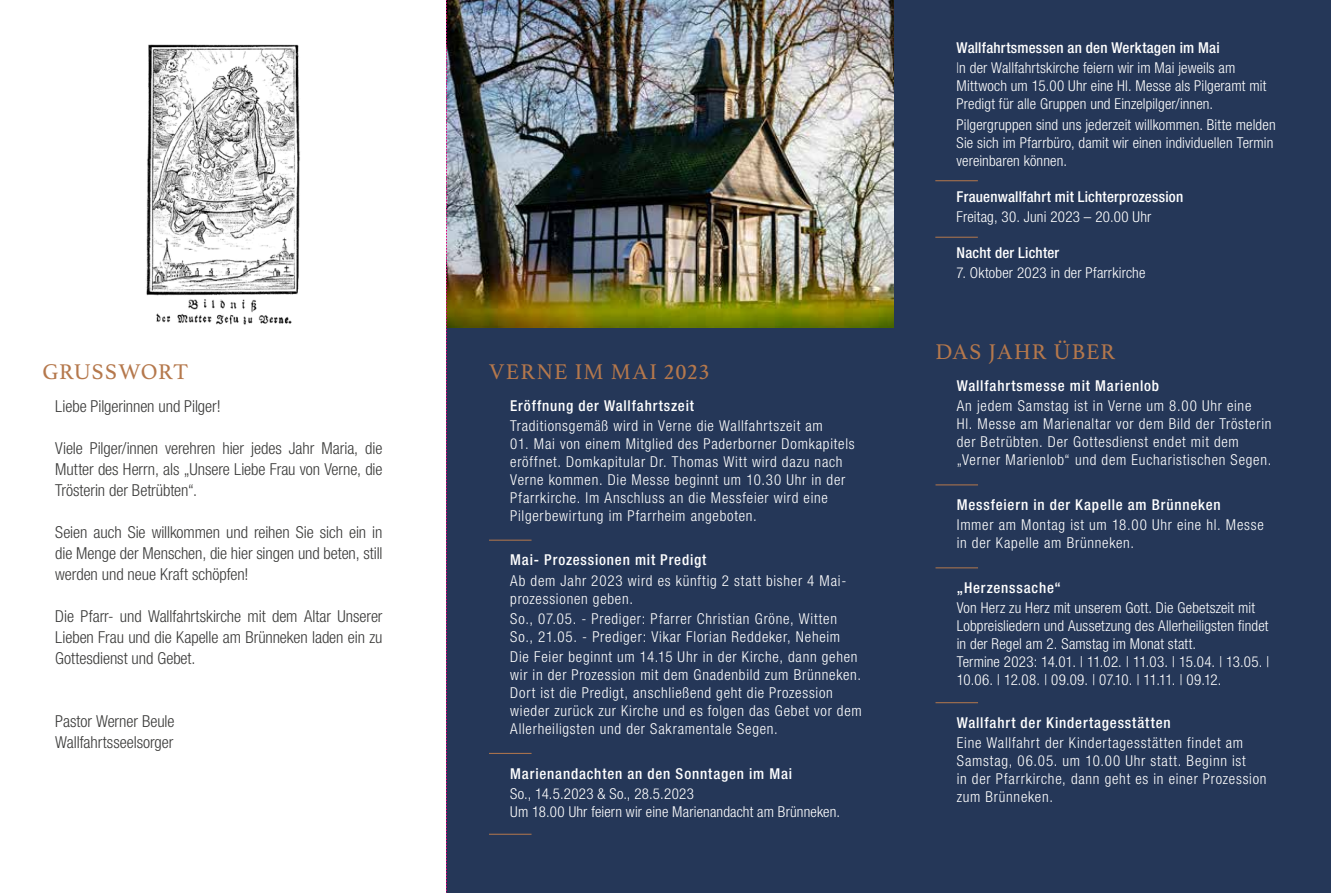
<style>
.page{position:relative;width:1331px;height:893px;background:#fff}
.page>*{position:absolute;margin:0;border:0;box-sizing:border-box;transform-origin:0 0}
.t1{font:22.5px "Athelas";letter-spacing:.045em;color:#b5784c}
.t2{font:300 condensed 16.5px/21px "Helvetica Neue LT Std";letter-spacing:-.005em;color:#3c3c3b;text-align:justify}
.t3{font:300 condensed 15px/18px "Helvetica Neue LT Std";letter-spacing:.05em;color:#fff}
.t4{font:300 condensed 15px/18px "Helvetica Neue LT Std";letter-spacing:.01em;color:#fff}
.t5{font:500 condensed 15px "Helvetica Neue LT Std";letter-spacing:.055em;color:#fff}
.t6{font:500 condensed 15px "Helvetica Neue LT Std";letter-spacing:.015em;color:#fff}
.t7{font:300 condensed 15px "Helvetica Neue LT Std";letter-spacing:.015em;color:#fff}
.t8{font:300 condensed 15px "Helvetica Neue LT Std";letter-spacing:.02em;color:#fff}
.s1{font-weight:500}
.s2{font-weight:100}
</style>
<div class="page">
<div style="left:446px;top:0;width:885px;height:893px;background:#253758"></div>
<img style="left:146px;top:44px;width:154px;height:281px">
<img style="left:447px;top:0;width:446px;height:327px">
<hr style="left:489px;top:540px;width:42px;height:1px;background:#b5784c">
<hr style="left:489px;top:753px;width:42px;height:1px;background:#b5784c">
<hr style="left:489px;top:834px;width:42px;height:1px;background:#b5784c">
<hr style="left:935px;top:180px;width:43px;height:1px;background:#b5784c">
<hr style="left:935px;top:237px;width:43px;height:1px;background:#b5784c">
<svg style="left:446px;top:0;width:1px;height:893px"></svg>
<hr style="left:935px;top:484px;width:43px;height:1px;background:#b5784c">
<hr style="left:935px;top:567px;width:43px;height:1px;background:#b5784c">
<hr style="left:935px;top:702px;width:43px;height:1px;background:#b5784c">
<h1 class="t1" style="left:43px;top:359px;width:147px">GRUSSWORT</h1>
<h1 class="t1" style="left:489px;top:359px;width:222px">VERNE IM MAI 2023</h1>
<p class="t2" style="left:55px;top:395px;width:167px">Liebe Pilgerinnen und Pilger!</p>
<p class="t2" style="left:55px;top:437px;width:329px">Viele Pilger/innen verehren hier jedes Jahr Maria, die Mutter des Herrn, als „Unsere Liebe Frau von Verne, die Trösterin der Betrübten“.</p>
<p class="t2" style="left:55px;top:521px;width:329px">Seien auch Sie willkommen und reihen Sie sich ein in die Menge der Menschen, die hier singen und beten, still werden und neue Kraft schöpfen!</p>
<p class="t2" style="left:55px;top:605px;width:329px">Die Pfarr- und Wallfahrtskirche mit dem Altar Unserer Lieben Frau und die Kapelle am Brünneken laden ein zu Gottesdienst und Gebet.</p>
<p class="t2" style="left:55px;top:710px;width:121px">Pastor Werner Beule<br>Wallfahrtsseelsorger</p>
<p class="t5" style="left:510px;top:396px;width:185px">Eröffnung der Wallfahrtszeit</p>
<p class="t3" style="left:510px;top:416px;width:314px">Traditionsgemäß wird in Verne die Wallfahrtszeit am</p>
<p class="t3" style="left:510px;top:434px;width:346px">01. Mai von einem Mitglied des Paderborner Domkapitels eröffnet. Domkapitular Dr. Thomas Witt wird dazu nach Verne kommen. Die Messe beginnt um 10.30 Uhr in der Pfarrkirche. Im Anschluss an die Messfeier wird eine Pilgerbewirtung im Pfarrheim angeboten.</p>
<p class="t5" style="left:510px;top:551px;width:198px">Mai- Prozessionen mit Predigt</p>
<p class="t3" style="left:510px;top:571px;width:338px">Ab dem Jahr 2023 wird es künftig 2 statt bisher 4 Mai&shy;prozessionen geben.</p>
<p class="t3" style="left:510px;top:609px;width:331px">So., 07.05. - Prediger: Pfarrer Christian Gröne, Witten<br>So., 21.05. - Prediger: Vikar Florian Reddeker, Neheim</p>
<p class="t3" style="left:510px;top:647px;width:353px">Die Feier beginnt um 14.15 Uhr in der Kirche, dann gehen wir in der Prozession mit dem Gnadenbild zum Brünneken.<br>Dort ist die Predigt, anschließend geht die Prozession wieder zurück zur Kirche und es folgen das Gebet vor dem Allerheiligsten und der Sakramentale Segen.</p>
<p class="t5" style="left:510px;top:764px;width:283px">Marienandachten an den Sonntagen im Mai</p>
<p class="t4" style="left:510px;top:784px;width:331px">So., 14.5.2023 &amp; So., 28.5.2023<br>Um 18.00 Uhr feiern wir eine Marienandacht am Brünneken.</p>
<p class="t4" style="left:957px;top:38px;width:280px;line-height:20.1px"><span class="s1">Wallfahrtsmessen an den Werktagen im Mai<br></span><span class="s2">I</span>n der Wallfahrtskirche feiern wir im Mai jeweils am</p>
<p class="t4" style="left:957px;top:77px;width:311px">Mittwoch um 15.00 Uhr eine Hl. Messe als Pilgeramt mit<br>Predigt für alle Gruppen und Einzelpilger/innen.</p>
<p class="t4" style="left:957px;top:115px;width:321px">Pilgergruppen sind uns jederzeit willkommen. Bitte melden<br>Sie sich im Pfarrbüro, damit wir einen individuellen Termin vereinbaren können.</p>
<p class="t6" style="left:957px;top:188px;width:228px">Frauenwallfahrt mit Lichterprozession</p>
<p class="t8" style="left:957px;top:208px;width:196px">Freitag, 30. Juni 2023 – 20.00 Uhr</p>
<p class="t6" style="left:957px;top:244px;width:104px">Nacht der Lichter</p>
<p class="t7" style="left:957px;top:264px;width:190px">7. Oktober 2023 in der Pfarrkirche</p>
<h1 class="t1" style="left:935px;top:339px;width:181px">DAS JAHR ÜBER</h1>
<p class="t5" style="left:957px;top:377px;width:204px">Wallfahrtsmesse mit Marienlob</p>
<p class="t3" style="left:957px;top:397px;width:316px">An jedem Samstag ist in Verne um 8.00 Uhr eine<br>Hl. Messe am Marienaltar vor dem Bild der Trösterin der Betrübten. Der Gottesdienst endet mit dem „Verner Marienlob“ und dem Eucharistischen Segen.</p>
<p class="t5" style="left:957px;top:496px;width:265px">Messfeiern in der Kapelle am Brünneken</p>
<p class="t3" style="left:957px;top:516px;width:309px">Immer am Montag ist um 18.00 Uhr eine hl. Messe in der Kapelle am Brünneken.</p>
<p class="t5" style="left:957px;top:579px;width:106px">„Herzenssache“</p>
<p class="t4" style="left:957px;top:599px;width:314px">Von Herz zu Herz mit unserem Gott. Die Gebetszeit mit Lobpreisliedern und Aussetzung des Allerheiligsten findet in der Regel am 2. Samstag im Monat statt.<br>Termine 2023: 14.01. | 11.02. | 11.03. | 15.04. | 13.05. | 10.06. | 12.08. | 09.09. | 07.10. | 11.11. | 09.12.</p>
<p class="t5" style="left:957px;top:714px;width:215px">Wallfahrt der Kindertagesstätten</p>
<p class="t3" style="left:957px;top:734px;width:311px">Eine Wallfahrt der Kindertagesstätten findet am Samstag, 06.05. um 10.00 Uhr statt. Beginn ist<br>in der Pfarrkirche, dann geht es in einer Prozession zum Brünneken.</p>
</div>
